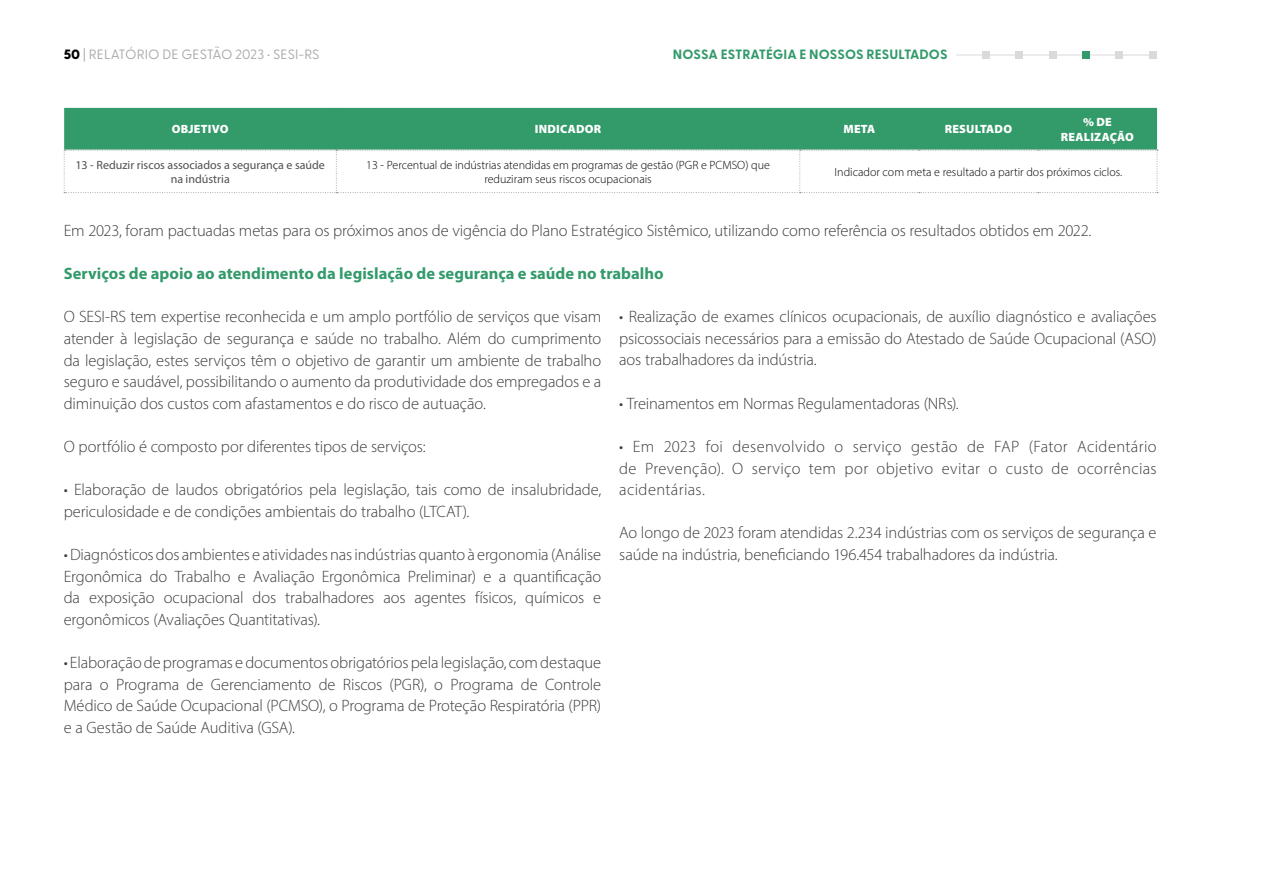
<style>
.page{position:relative;width:1263px;height:893px;background:#fff}
.page>*{position:absolute;margin:0;border:0;box-sizing:border-box;transform-origin:0 0}
.t1{font:300 16.5px/21.6px "Myriad Pro";letter-spacing:-.005em;color:#3c3c3b;text-align:justify}
.t2{font:700 16.5px "Myriad Pro";color:#339a6a}
.t3{font:13.5px "Greycliff CF";letter-spacing:.01em;color:#a8a8a7}
.t4{font:700 13.5px "Greycliff CF";letter-spacing:.01em;color:#339a6a}
.t5{font:300 12px/14.4px "Myriad Pro";color:#000;text-align:center}
.t6{font:12px/14.4px "Myriad Pro";color:#4f4f4f;text-align:center}
.t7{font:900 12px/14.4px "Myriad Pro";letter-spacing:.02em;color:#fff;text-align:center}
.s1{font-weight:800;color:#000}
</style>
<div class="page">
<hr style="left:956px;top:55px;width:197px;height:1px;background:#dadada">
<div style="left:1015px;top:51px;width:8px;height:8px;background:#dadada"></div>
<div style="left:1048px;top:51px;width:8px;height:8px;background:#dadada"></div>
<div style="left:982px;top:51px;width:8px;height:8px;background:#dadada"></div>
<div style="left:1082px;top:51px;width:8px;height:8px;background:#339a6a"></div>
<div style="left:1115px;top:51px;width:8px;height:8px;background:#dadada"></div>
<div style="left:1149px;top:51px;width:8px;height:8px;background:#dadada"></div>
<div style="left:64px;top:108px;width:1093px;height:42px;background:#339a6a"></div>
<hr style="left:336px;top:108px;width:1px;height:42px;background:#339a6a">
<svg style="left:64px;top:150px;width:1094px;height:43px"></svg>
<p class="t3" style="left:64px;top:44px;width:257px"><span class="s1">50</span> | RELATÓRIO DE GESTÃO 2023 • SESI-RS</p>
<p class="t4" style="left:673px;top:44px;width:276px">NOSSA ESTRATÉGIA E NOSSOS RESULTADOS</p>
<p class="t7" style="left:172px;top:122px;width:58px">OBJETIVO</p>
<p class="t7" style="left:535px;top:122px;width:68px">INDICADOR</p>
<p class="t7" style="left:843px;top:122px;width:33px">META</p>
<p class="t7" style="left:945px;top:122px;width:69px">RESULTADO</p>
<p class="t7" style="left:1061px;top:115px;width:75px">% DE<br>REALIZAÇÃO</p>
<p class="t6" style="left:75px;top:157px;width:251px">13 - Reduzir riscos associados a segurança e saúde na indústria</p>
<p class="t5" style="left:366px;top:157px;width:405px">13 - Percentual de indústrias atendidas em programas de gestão (PGR e PCMSO) que reduziram seus riscos ocupacionais</p>
<p class="t5" style="left:834px;top:165px;width:289px">Indicador com meta e resultado a partir dos próximos ciclos.</p>
<p class="t1" style="left:64px;top:219px;width:1029px">Em 2023, foram pactuadas metas para os próximos anos de vigência do Plano Estratégico Sistêmico, utilizando como referência os resultados obtidos em 2022.</p>
<p class="t2" style="left:64px;top:263px;width:601px">Serviços de apoio ao atendimento da legislação de segurança e saúde no trabalho</p>
<p class="t1" style="left:64px;top:306px;width:539px">O SESI-RS tem expertise reconhecida e um amplo portfólio de serviços que visam atender à legislação de segurança e saúde no trabalho. Além do cumprimento da legislação, estes serviços têm o objetivo de garantir um ambiente de trabalho seguro e saudável, possibilitando o aumento da produtividade dos empregados e a diminuição dos custos com afastamentos e do risco de autuação.</p>
<p class="t1" style="left:64px;top:435px;width:363px">O portfólio é composto por diferentes tipos de serviços:</p>
<p class="t1" style="left:64px;top:479px;width:539px">• Elaboração de laudos obrigatórios pela legislação, tais como de insalubridade, periculosidade e de condições ambientais do trabalho (LTCAT).</p>
<p class="t1" style="left:64px;top:543px;width:539px">• Diagnósticos dos ambientes e atividades nas indústrias quanto à ergonomia (Análise Ergonômica do Trabalho e Avaliação Ergonômica Preliminar) e a quantificação da exposição ocupacional dos trabalhadores aos agentes físicos, químicos e ergonômicos (Avaliações Quantitativas).</p>
<p class="t1" style="left:64px;top:651px;width:539px">• Elaboração de programas e documentos obrigatórios pela legislação, com destaque para o Programa de Gerenciamento de Riscos (PGR), o Programa de Controle Médico de Saúde Ocupacional (PCMSO), o Programa de Proteção Respiratória (PPR) e a Gestão de Saúde Auditiva (GSA).</p>
<p class="t1" style="left:619px;top:306px;width:539px">• Realização de exames clínicos ocupacionais, de auxílio diagnóstico e avaliações psicossociais necessários para a emissão do Atestado de Saúde Ocupacional (ASO) aos trabalhadores da indústria.</p>
<p class="t1" style="left:619px;top:392px;width:341px">• Treinamentos em Normas Regulamentadoras (NRs).</p>
<p class="t1" style="left:619px;top:435px;width:539px">• Em 2023 foi desenvolvido o serviço gestão de FAP (Fator Acidentário de Prevenção). O serviço tem por objetivo evitar o custo de ocorrências acidentárias.</p>
<p class="t1" style="left:619px;top:522px;width:539px">Ao longo de 2023 foram atendidas 2.234 indústrias com os serviços de segurança e saúde na indústria, beneficiando 196.454 trabalhadores da indústria.</p>
</div>
